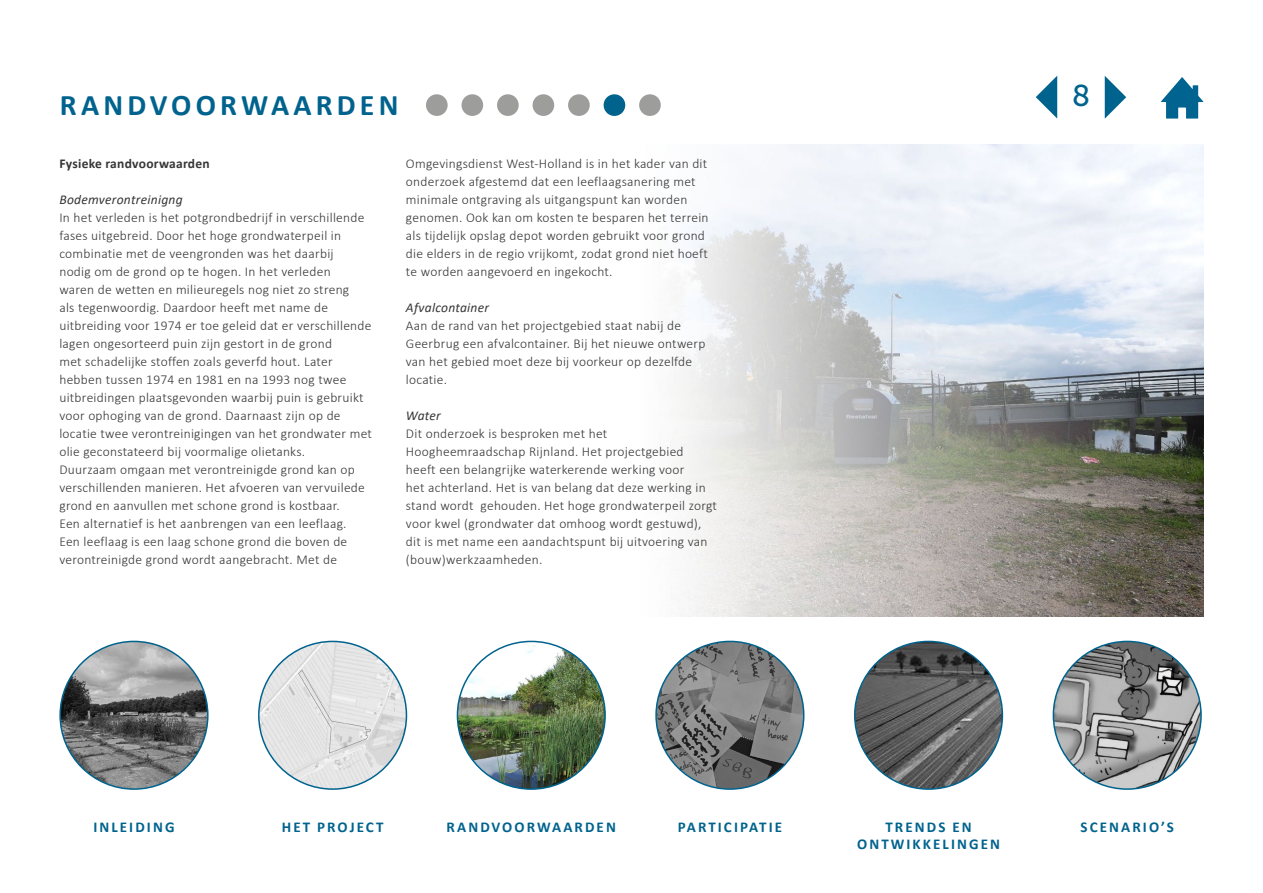
<style>
.page{position:relative;width:1263px;height:893px;background:#fff}
.page>*{position:absolute;margin:0;border:0;box-sizing:border-box;transform-origin:0 0}
.t1{font:700 30px "Calibri";letter-spacing:.14em;color:#00638e}
.t2{font:30px "Museo Slab 500";color:#00638e}
.t3{font:700 15px/16.5px "Calibri";letter-spacing:.14em;color:#00638e;text-align:center}
.t4{font:300 13.5px/18px "Calibri";letter-spacing:.02em;color:#373636}
.t5{font:italic 13.5px "Calibri";letter-spacing:.02em;color:#373636}
.t6{font:700 13.5px "Calibri";letter-spacing:.02em;color:#373636}
</style>
<div class="page">
<img style="left:673px;top:145px;width:530px;height:472px">
<img style="left:60px;top:641px;width:148px;height:148px;border-radius:74px">
<img style="left:259px;top:641px;width:147px;height:148px;border-radius:74px">
<img style="left:457px;top:641px;width:148px;height:148px;border-radius:74px">
<img style="left:656px;top:641px;width:148px;height:148px;border-radius:74px">
<img style="left:855px;top:641px;width:147px;height:148px;border-radius:74px">
<img style="left:1053px;top:641px;width:148px;height:148px;border-radius:74px">
<svg style="left:1161px;top:77px;width:42px;height:42px"></svg>
<svg style="left:1105px;top:76px;width:21px;height:43px"></svg>
<svg style="left:1036px;top:76px;width:21px;height:43px"></svg>
<div style="left:426px;top:94px;width:22px;height:22px;background:#9d9d9c;border-radius:50%"></div>
<div style="left:461px;top:94px;width:22px;height:22px;background:#9d9d9c;border-radius:50%"></div>
<div style="left:497px;top:94px;width:22px;height:22px;background:#9d9d9c;border-radius:50%"></div>
<div style="left:532px;top:94px;width:22px;height:22px;background:#9d9d9c;border-radius:50%"></div>
<div style="left:568px;top:94px;width:22px;height:22px;background:#9d9d9c;border-radius:50%"></div>
<div style="left:604px;top:94px;width:21px;height:22px;background:#00638e;border-radius:50%"></div>
<div style="left:639px;top:94px;width:22px;height:22px;background:#9d9d9c;border-radius:50%"></div>
<h1 class="t1" style="left:60px;top:83px;width:340px">RANDVOORWAARDEN</h1>
<p class="t6" style="left:59px;top:154px;width:152px">Fysieke randvoorwaarden</p>
<p class="t5" style="left:59px;top:190px;width:125px">Bodemverontreinigng</p>
<p class="t4" style="left:59px;top:209px;width:314px">In het verleden is het potgrondbedrijf in verschillende fases uitgebreid. Door het hoge grondwaterpeil in combinatie met de veengronden was het daarbij<br>nodig om de grond op te hogen. In het verleden<br>waren de wetten en milieuregels nog niet zo streng<br>als tegenwoordig. Daardoor heeft met name de uitbreiding voor 1974 er toe geleid dat er verschillende lagen ongesorteerd puin zijn gestort in de grond<br>met schadelijke stoffen zoals geverfd hout. Later hebben tussen 1974 en 1981 en na 1993 nog twee uitbreidingen plaatsgevonden waarbij puin is gebruikt voor ophoging van de grond. Daarnaast zijn op de locatie twee verontreinigingen van het grondwater met olie geconstateerd bij voormalige olietanks.<br>Duurzaam omgaan met verontreinigde grond kan op verschillenden manieren. Het afvoeren van vervuilede grond en aanvullen met schone grond is kostbaar.<br>Een alternatief is het aanbrengen van een leeflaag.<br>Een leeflaag is een laag schone grond die boven de verontreinigde grond wordt aangebracht. Met de</p>
<p class="t4" style="left:406px;top:154px;width:304px">Omgevingsdienst West-Holland is in het kader van dit onderzoek afgestemd dat een leeflaagsanering met minimale ontgraving als uitgangspunt kan worden genomen. Ook kan om kosten te besparen het terrein als tijdelijk opslag depot worden gebruikt voor grond die elders in de regio vrijkomt, zodat grond niet hoeft te worden aangevoerd en ingekocht.</p>
<p class="t5" style="left:406px;top:298px;width:85px">Afvalcontainer</p>
<p class="t4" style="left:406px;top:316px;width:301px">Aan de rand van het projectgebied staat nabij de Geerbrug een afvalcontainer. Bij het nieuwe ontwerp van het gebied moet deze bij voorkeur op dezelfde locatie.</p>
<p class="t5" style="left:406px;top:406px;width:36px">Water</p>
<p class="t4" style="left:406px;top:424px;width:312px">Dit onderzoek is besproken met het Hoogheemraadschap Rijnland. Het projectgebied<br>heeft een belangrijke waterkerende werking voor<br>het achterland. Het is van belang dat deze werking in stand wordt gehouden. Het hoge grondwaterpeil zorgt voor kwel (grondwater dat omhoog wordt gestuwd), dit is met name een aandachtspunt bij uitvoering van (bouw)werkzaamheden.</p>
<h1 class="t2" style="left:1072px;top:79px;width:19px">8</h1>
<p class="t3" style="left:93px;top:819px;width:83px">INLEIDING</p>
<p class="t3" style="left:282px;top:819px;width:103px">HET PROJECT</p>
<p class="t3" style="left:447px;top:819px;width:171px">RANDVOORWAARDEN</p>
<p class="t3" style="left:678px;top:819px;width:106px">PARTICIPATIE</p>
<p class="t3" style="left:857px;top:819px;width:144px">TRENDS EN<br>ONTWIKKELINGEN</p>
<p class="t3" style="left:1081px;top:819px;width:95px">SCENARIO’S</p>
</div>
